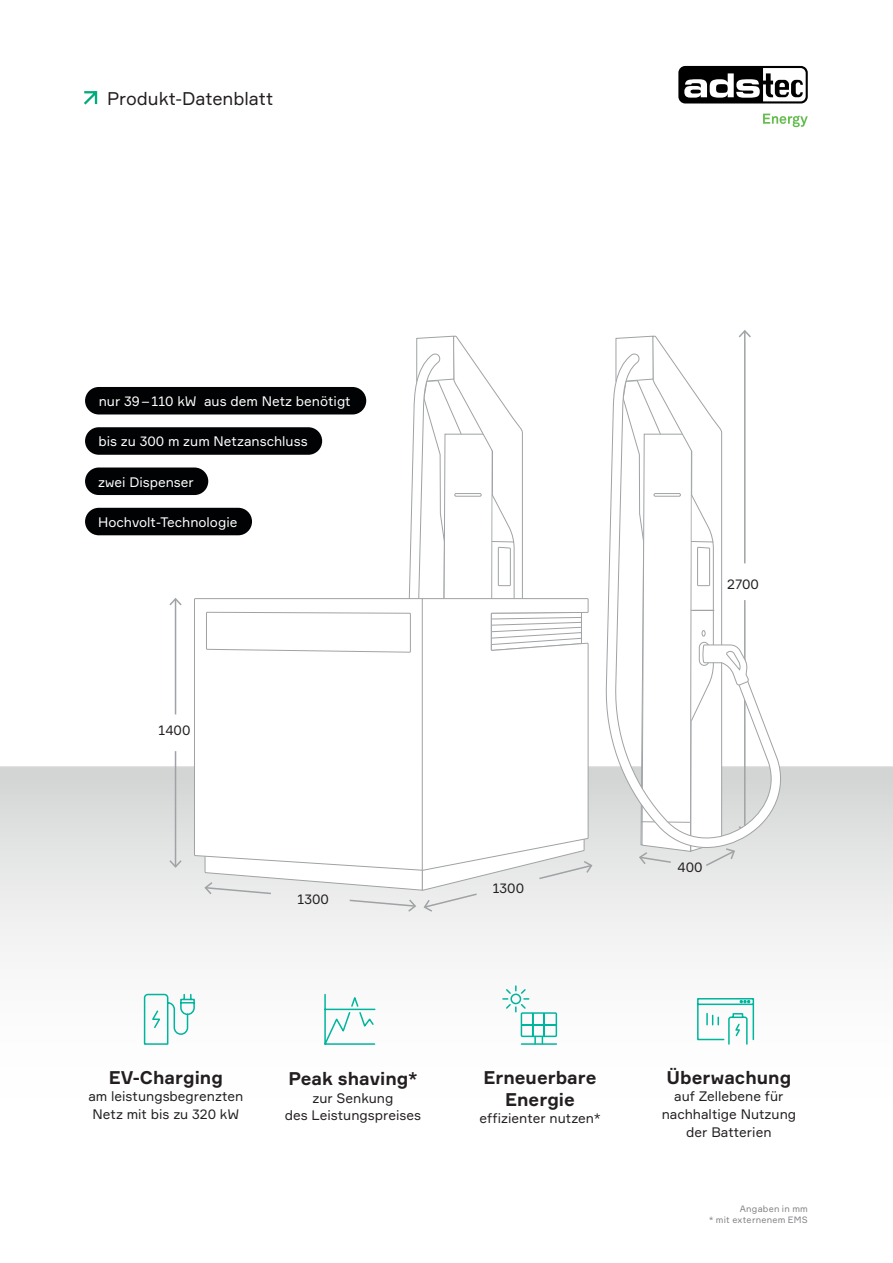
<style>
.page{position:relative;width:893px;height:1263px;background:#fff}
.page>*{position:absolute;margin:0;border:0;box-sizing:border-box;transform-origin:0 0}
.Infotext_12pt{font:700 18px "Formular";color:#231f20}
.Dachzeile{font:18px "Formular";letter-spacing:-.005em;color:#231f20}
.Pillshape_Text{font:13.5px/17.5px "Formular";color:#231f20;text-align:center}
.Pillshape_Text-2{font:13.5px "Formular";color:#fff}
.Titel{font:9px "Formular";letter-spacing:.025em;color:#808285}
</style>
<div class="page">
<div style="left:0;top:767px;width:893px;height:351px;background:linear-gradient(to bottom,#d8d9d9,#fff)"></div>
<hr style="left:175px;top:751px;width:1px;height:116px;background:#9fa3a5">
<svg style="left:168px;top:858px;width:15px;height:11px"></svg>
<hr style="left:175px;top:599px;width:1px;height:115px;background:#9fa3a5">
<svg style="left:169px;top:598px;width:13px;height:9px"></svg>
<svg style="left:605px;top:385px;width:182px;height:463px"></svg>
<svg style="left:615px;top:330px;width:137px;height:537px"></svg>
<div style="left:654px;top:493px;width:27px;height:4px;border:1px solid #9fa3a5"></div>
<svg style="left:194px;top:598px;width:9px;height:273px"></svg>
<svg style="left:203px;top:335px;width:390px;height:578px"></svg>
<svg style="left:323px;top:993px;width:53px;height:53px"></svg>
<svg style="left:143px;top:993px;width:53px;height:52px"></svg>
<div style="left:85px;top:427px;width:237px;height:28px;background:#010203;border-radius:14px"></div>
<div style="left:85px;top:387px;width:281px;height:27px;background:#010203;border-radius:14px"></div>
<div style="left:85px;top:467px;width:123px;height:28px;background:#010203;border-radius:14px"></div>
<div style="left:85px;top:508px;width:167px;height:27px;background:#010203;border-radius:14px"></div>
<svg style="left:501px;top:984px;width:57px;height:60px"></svg>
<hr style="left:521px;top:1043px;width:35px;height:2px;background:#00b59d">
<svg style="left:84px;top:91px;width:14px;height:14px"></svg>
<svg style="left:696px;top:997px;width:59px;height:48px"></svg>
<div style="left:678px;top:66px;width:130px;height:37px;background:#000;border-radius:7px"></div>
<svg style="left:684px;top:68px;width:122px;height:33px"></svg>
<svg style="left:763px;top:114px;width:45px;height:13px"></svg>
<p class="Dachzeile" style="left:107px;top:87px;width:168px">Produkt-Datenblatt</p>
<p class="Pillshape_Text-2" style="left:99px;top:393px;width:254px">nur 39–110 kW aus dem Netz benötigt</p>
<p class="Pillshape_Text-2" style="left:98px;top:433px;width:211px">bis zu 300 m zum Netzanschluss</p>
<p class="Pillshape_Text-2" style="left:98px;top:473px;width:97px">zwei Dispenser</p>
<p class="Pillshape_Text-2" style="left:98px;top:514px;width:141px">Hochvolt-Technologie</p>
<p class="Pillshape_Text" style="left:159px;top:721px;width:33px">1400</p>
<p class="Pillshape_Text" style="left:298px;top:890px;width:33px">1300</p>
<p class="Pillshape_Text" style="left:493px;top:879px;width:33px">1300</p>
<p class="Pillshape_Text" style="left:727px;top:575px;width:33px">2700</p>
<p class="Pillshape_Text" style="left:677px;top:858px;width:27px">400</p>
<p class="Infotext_12pt" style="left:109px;top:1066px;width:116px">EV-Charging</p>
<p class="Pillshape_Text" style="left:88px;top:1087px;width:156px">am leistungsbegrenzten<br>Netz mit bis zu 320 kW</p>
<p class="Infotext_12pt" style="left:289px;top:1068px;width:130px">Peak shaving*</p>
<p class="Pillshape_Text" style="left:285px;top:1089px;width:138px">zur Senkung<br>des Leistungspreises</p>
<p class="Infotext_12pt" style="left:483px;top:1066px;width:115px">Erneuerbare</p>
<p class="Infotext_12pt" style="left:505px;top:1088px;width:71px">Energie</p>
<p class="Pillshape_Text" style="left:479px;top:1109px;width:123px">effizienter nutzen*</p>
<p class="Infotext_12pt" style="left:666px;top:1066px;width:126px">Überwachung</p>
<p class="Pillshape_Text" style="left:662px;top:1087px;width:136px">auf Zellebene für nachhaltige Nutzung der Batterien</p>
<p class="Titel" style="left:740px;top:1203px;width:70px">Angaben in mm</p>
<p class="Titel" style="left:709px;top:1214px;width:100px">* mit externenem EMS</p>
</div>
